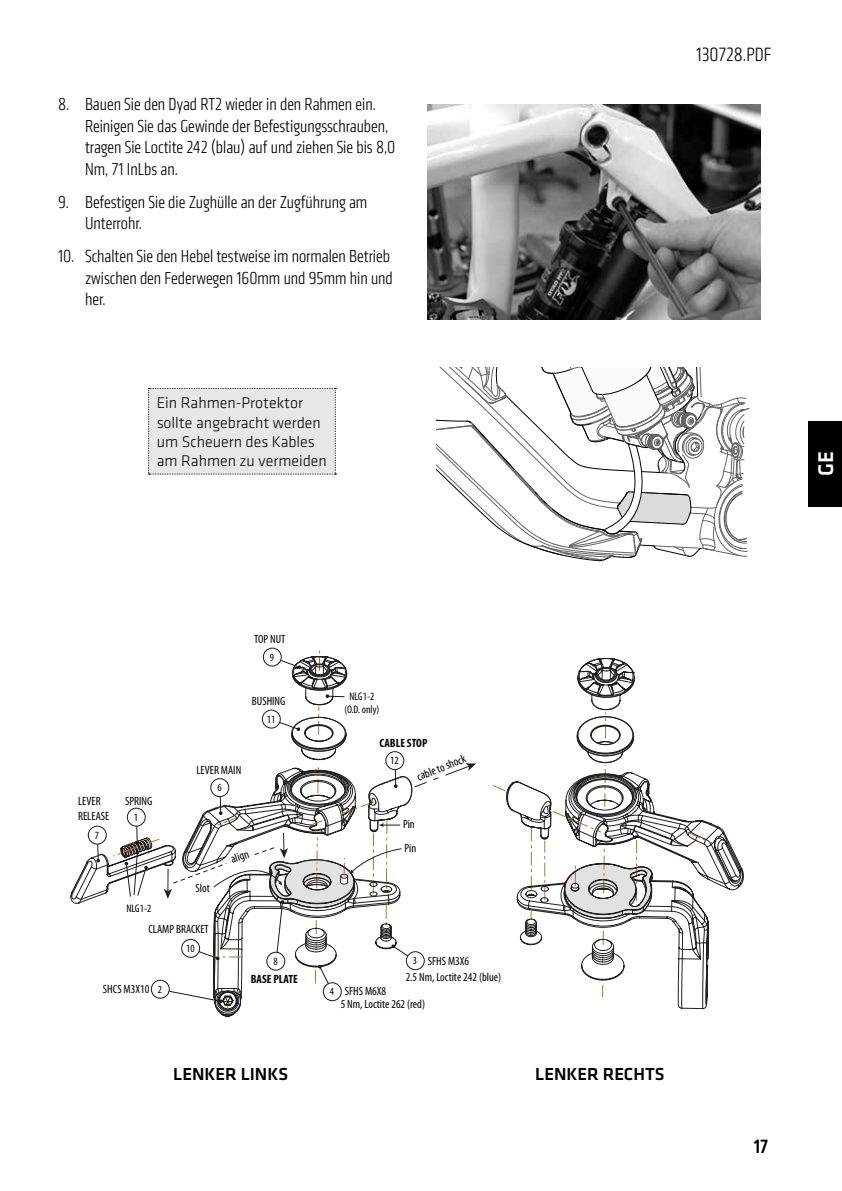
<style>
.page{position:relative;width:842px;height:1191px;background:#fff}
.page>*{position:absolute;margin:0;border:0;box-sizing:border-box;transform-origin:0 0}
.t1{font:500 22px "Klavika Basic";color:#fff}
.t2{font:300 condensed 20px "Klavika";color:#000}
.t3{font:500 condensed 20px "Klavika";color:#000}
.t4{font:300 condensed 18px/21.6px "Klavika";color:#000}
.t5{font:500 18px "Klavika Basic";color:#000}
.t6{font:300 16px/19.2px "Klavika Basic";color:#000}
.t7{font:condensed 12px/14.4px "Myriad Pro";color:#000}
.t8{font:700 condensed 12px "Myriad Pro";color:#000}
.t9{font:condensed 11px/13.2px "Myriad Pro";color:#000;text-align:center}
.t10{font:condensed 11px "Myriad Pro";color:#020202}
</style>
<div class="page">
<svg style="left:712px;top:823px;width:24px;height:68px"></svg>
<div style="left:263px;top:648px;width:18px;height:18px;border:1px solid #231714;border-radius:50%"></div>
<svg style="left:71px;top:649px;width:641px;height:367px"></svg>
<img style="left:428px;top:104px;width:332px;height:215px">
<svg style="left:436px;top:367px;width:313px;height:194px"></svg>
<div style="left:148px;top:388px;width:188px;height:87px;background:#e6e7e8"></div>
<div style="left:808px;top:421px;width:34px;height:85px;background:#000"></div>
<p class="t4" style="left:85px;top:93px;width:312px;text-indent:-27px">8. Bauen Sie den Dyad RT2 wieder in den Rahmen ein.<br>Reinigen Sie das Gewinde der Befestigungsschrauben, tragen Sie Loctite 242 (blau) auf und ziehen Sie bis 8,0<br>Nm, 71 InLbs an.</p>
<p class="t4" style="left:85px;top:191px;width:284px;text-indent:-27px">9. Befestigen Sie die Zughülle an der Zugführung am<br>Unterrohr.</p>
<p class="t4" style="left:85px;top:246px;width:309px;text-indent:-27px">10. Schalten Sie den Hebel testweise im normalen Betrieb zwischen den Federwegen 160mm und 95mm hin und her.</p>
<p class="t6" style="left:157px;top:393px;width:172px">Ein Rahmen-Protektor sollte angebracht werden um Scheuern des Kables am Rahmen zu vermeiden</p>
<p class="t2" style="left:696px;top:44px;width:77px">130728.PDF</p>
<p class="t1" style="left:811px;top:476px;width:26px;rotate:-90deg">GE</p>
<p class="t7" style="left:254px;top:632px;width:33px">TOP NUT</p>
<p class="t10" style="left:270px;top:650px;width:6px">9</p>
<p class="t7" style="left:252px;top:693px;width:35px">BUSHING</p>
<p class="t10" style="left:267px;top:712px;width:10px">11</p>
<p class="t7" style="left:78px;top:794px;width:33px">LEVER<br>RELEASE</p>
<p class="t10" style="left:95px;top:828px;width:6px">7</p>
<p class="t7" style="left:196px;top:762px;width:46px">LEVER MAIN</p>
<p class="t7" style="left:125px;top:793px;width:29px">SPRING</p>
<p class="t10" style="left:134px;top:810px;width:6px">1</p>
<p class="t10" style="left:217px;top:781px;width:6px">6</p>
<p class="t9" style="left:126px;top:901px;width:26px">NLG1-2</p>
<p class="t7" style="left:196px;top:881px;width:16px">Slot</p>
<p class="t7" style="left:148px;top:922px;width:62px">CLAMP BRACKET</p>
<p class="t10" style="left:186px;top:941px;width:10px">10</p>
<p class="t7" style="left:229px;top:852px;width:20px;rotate:-19deg">align</p>
<p class="t10" style="left:273px;top:954px;width:6px">8</p>
<p class="t9" style="left:344px;top:689px;width:36px">NLG1-2 (O.D. only)</p>
<p class="t8" style="left:379px;top:736px;width:49px">CABLE STOP</p>
<p class="t10" style="left:390px;top:754px;width:10px">12</p>
<p class="t7" style="left:415px;top:770px;width:53px;rotate:-21deg">cable to shock</p>
<p class="t7" style="left:403px;top:817px;width:13px">Pin</p>
<p class="t7" style="left:405px;top:840px;width:13px">Pin</p>
<p class="t10" style="left:413px;top:954px;width:6px">3</p>
<p class="t7" style="left:428px;top:953px;width:43px">SFHS M3X6</p>
<p class="t7" style="left:103px;top:982px;width:48px">SHCS M3X10</p>
<p class="t7" style="left:406px;top:969px;width:97px">2.5 Nm, Loctite 242 (blue)</p>
<p class="t7" style="left:341px;top:996px;width:86px">5 Nm, Loctite 262 (red)</p>
<p class="t8" style="left:251px;top:972px;width:49px">BASE PLATE</p>
<p class="t10" style="left:158px;top:982px;width:6px">2</p>
<p class="t10" style="left:330px;top:985px;width:6px">4</p>
<p class="t7" style="left:345px;top:984px;width:43px">SFHS M6X8</p>
<p class="t5" style="left:173px;top:1061px;width:116px">LENKER LINKS</p>
<p class="t5" style="left:535px;top:1061px;width:131px">LENKER RECHTS</p>
<p class="t3" style="left:754px;top:1133px;width:16px">17</p>
</div>
